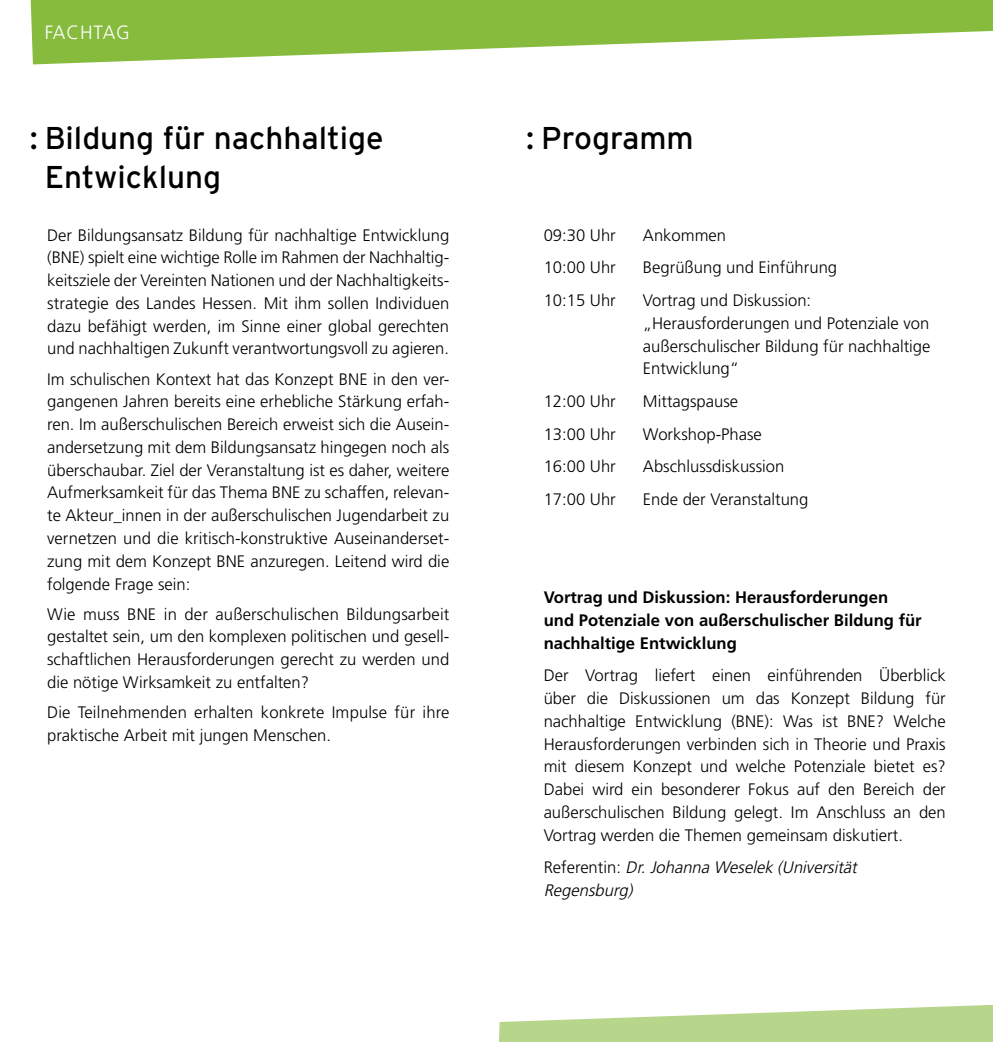
<style>
.page{position:relative;width:993px;height:1042px;background:#fff}
.page>*{position:absolute;margin:0;border:0;box-sizing:border-box;transform-origin:0 0}
.headline_innen{font:31.5px/38.5px "Interstate";color:#000}
.rubrik_langDIN{font:300 19.25px "Frutiger LT Std";letter-spacing:.05em;color:#fff}
.fliesstext{font:300 16.62px/22.8px "Frutiger LT Std";color:#000;text-align:justify}
.fliesstext_programm{font:300 16.62px/22.8px "Frutiger LT Std";color:#000}
.t1{font:700 16.62px/22.8px "Frutiger LT Std";color:#000}
.t2{font:italic 300 16.62px/22.8px "Frutiger LT Std";color:#000}
.s1{font-style:normal}
</style>
<div class="page">
<svg style="left:30px;top:0;width:962px;height:64px;fill:#87bb3e"></svg>
<svg style="left:499px;top:1004px;width:493px;height:38px"></svg>
<p class="rubrik_langDIN" style="left:45px;top:22px;width:87px">FACHTAG</p>
<p class="headline_innen" style="left:45px;top:119px;width:340px;text-indent:-15px">: Bildung für nachhaltige<br>Entwicklung</p>
<p class="headline_innen" style="left:526px;top:119px;width:169px">: Programm</p>
<p class="fliesstext_programm" style="left:543px;top:224px;width:74px">09:30 Uhr</p>
<p class="fliesstext_programm" style="left:642px;top:224px;width:85px">Ankommen</p>
<p class="fliesstext_programm" style="left:543px;top:256px;width:74px">10:00 Uhr</p>
<p class="fliesstext_programm" style="left:642px;top:256px;width:196px">Begrüßung und Einführung</p>
<p class="fliesstext_programm" style="left:543px;top:289px;width:74px">10:15 Uhr</p>
<p class="fliesstext_programm" style="left:642px;top:289px;width:289px">Vortrag und Diskussion: „Herausforderungen und Potenziale von außerschulischer Bildung für nachhaltige<br>Entwicklung“</p>
<p class="fliesstext_programm" style="left:543px;top:390px;width:74px">12:00 Uhr</p>
<p class="fliesstext_programm" style="left:642px;top:390px;width:97px">Mittagspause</p>
<p class="fliesstext_programm" style="left:543px;top:423px;width:74px">13:00 Uhr</p>
<p class="fliesstext_programm" style="left:642px;top:423px;width:120px">Workshop-Phase</p>
<p class="fliesstext_programm" style="left:543px;top:455px;width:74px">16:00 Uhr</p>
<p class="fliesstext_programm" style="left:642px;top:455px;width:143px">Abschlussdiskussion</p>
<p class="fliesstext_programm" style="left:543px;top:488px;width:74px">17:00 Uhr</p>
<p class="fliesstext_programm" style="left:642px;top:488px;width:167px">Ende der Veranstaltung</p>
<p class="fliesstext" style="left:47px;top:224px;width:403px">Der Bildungsansatz Bildung für nachhaltige Entwicklung (BNE) spielt eine wichtige Rolle im Rahmen der Nachhaltig&shy;keitsziele der Vereinten Nationen und der Nachhaltigkeits&shy;strategie des Landes Hessen. Mit ihm sollen Individuen dazu befähigt werden, im Sinne einer global gerechten und nachhaltigen Zukunft verantwortungsvoll zu agieren.</p>
<p class="fliesstext" style="left:47px;top:368px;width:403px">Im schulischen Kontext hat das Konzept BNE in den ver&shy;gangenen Jahren bereits eine erhebliche Stärkung erfah&shy;ren. Im außerschulischen Bereich erweist sich die Ausein&shy;andersetzung mit dem Bildungsansatz hingegen noch als überschaubar. Ziel der Veranstaltung ist es daher, weitere Aufmerksamkeit für das Thema BNE zu schaffen, relevan&shy;te Akteur_innen in der außerschulischen Jugendarbeit zu vernetzen und die kritisch-konstruktive Auseinanderset&shy;zung mit dem Konzept BNE anzuregen. Leitend wird die folgende Frage sein:</p>
<p class="fliesstext" style="left:47px;top:603px;width:403px">Wie muss BNE in der außerschulischen Bildungsarbeit gestaltet sein, um den komplexen politischen und gesell&shy;schaftlichen Herausforderungen gerecht zu werden und die nötige Wirksamkeit zu entfalten?</p>
<p class="fliesstext" style="left:47px;top:701px;width:403px">Die Teilnehmenden erhalten konkrete Impulse für ihre praktische Arbeit mit jungen Menschen.</p>
<p class="t1" style="left:543px;top:586px;width:379px">Vortrag und Diskussion: Herausforderungen und Potenziale von außerschulischer Bildung für nachhaltige Entwicklung</p>
<p class="fliesstext" style="left:543px;top:664px;width:403px">Der Vortrag liefert einen einführenden Überblick über die Diskussionen um das Konzept Bildung für nachhaltige Entwicklung (BNE): Was ist BNE? Welche Herausforderungen verbinden sich in Theorie und Praxis mit diesem Konzept und welche Potenziale bietet es?<br>Dabei wird ein besonderer Fokus auf den Bereich der außerschulischen Bildung gelegt. Im Anschluss an den Vortrag werden die Themen gemeinsam diskutiert.</p>
<p class="t2" style="left:543px;top:856px;width:318px"><span class="s1">R e f e r e n t i n :</span> Dr.Johanna Weselek (Universität<br>Regensburg)</p>
</div>
